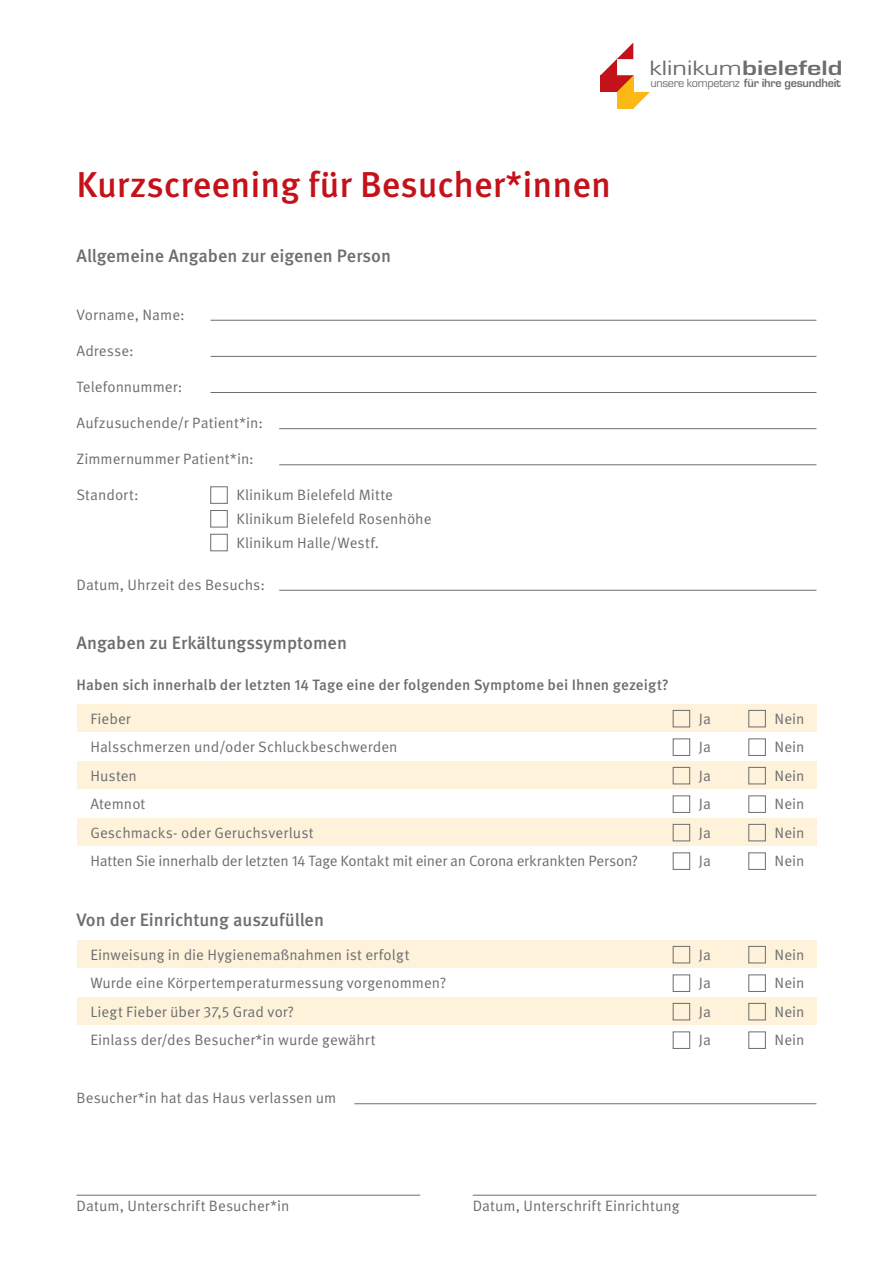
<style>
.page{position:relative;width:893px;height:1263px;background:#fff}
.page>*{position:absolute;margin:0;border:0;box-sizing:border-box;transform-origin:0 0}
.t1{font:500 36px "Meta Pro";color:#c4121a}
.t2{font:700 21.6px "Eurostile";color:#6c6d70;scale:1.31 1}
.t3{font:500 18px "Meta Pro";color:#6c6d70}
.t4{font:15px/23.7px "Meta Pro";color:#6c6d70}
.t5{font:500 15px "Meta Pro";letter-spacing:.005em;color:#6c6d70}
.t6{font:15px "Meta Pro";letter-spacing:-.02em;color:#6c6d70}
.t7{font:700 12.3px "Eurostile";letter-spacing:-.02em;color:#6c6d70}
.s1{font-weight:400}
</style>
<div class="page">
<svg style="left:600px;top:43px;width:50px;height:66px"></svg>
<hr style="left:210px;top:320px;width:606px;height:1px;background:#6c6d70">
<hr style="left:210px;top:356px;width:606px;height:1px;background:#6c6d70">
<hr style="left:210px;top:392px;width:606px;height:1px;background:#6c6d70">
<hr style="left:279px;top:428px;width:537px;height:1px;background:#6c6d70">
<hr style="left:279px;top:464px;width:537px;height:1px;background:#6c6d70">
<div style="left:210px;top:486px;width:17px;height:18px;border:1px solid #6c6d70"></div>
<div style="left:210px;top:510px;width:17px;height:17px;border:1px solid #6c6d70"></div>
<div style="left:210px;top:534px;width:17px;height:17px;border:1px solid #6c6d70"></div>
<hr style="left:279px;top:590px;width:537px;height:1px;background:#6c6d70">
<div style="left:77px;top:704px;width:739px;height:28px;background:#fef3da"></div>
<div style="left:673px;top:710px;width:17px;height:17px;border:1px solid #6c6d70"></div>
<div style="left:749px;top:710px;width:17px;height:17px;border:1px solid #6c6d70"></div>
<div style="left:673px;top:739px;width:17px;height:17px;border:1px solid #6c6d70"></div>
<div style="left:749px;top:739px;width:17px;height:17px;border:1px solid #6c6d70"></div>
<div style="left:77px;top:761px;width:739px;height:28px;background:#fef3da"></div>
<div style="left:673px;top:767px;width:17px;height:17px;border:1px solid #6c6d70"></div>
<div style="left:749px;top:767px;width:17px;height:17px;border:1px solid #6c6d70"></div>
<div style="left:673px;top:796px;width:17px;height:17px;border:1px solid #6c6d70"></div>
<div style="left:749px;top:796px;width:17px;height:17px;border:1px solid #6c6d70"></div>
<div style="left:77px;top:818px;width:739px;height:28px;background:#fef3da"></div>
<div style="left:673px;top:824px;width:17px;height:17px;border:1px solid #6c6d70"></div>
<div style="left:749px;top:824px;width:17px;height:17px;border:1px solid #6c6d70"></div>
<div style="left:673px;top:853px;width:17px;height:17px;border:1px solid #6c6d70"></div>
<div style="left:749px;top:853px;width:17px;height:17px;border:1px solid #6c6d70"></div>
<div style="left:77px;top:940px;width:739px;height:28px;background:#fef3da"></div>
<div style="left:673px;top:946px;width:17px;height:17px;border:1px solid #6c6d70"></div>
<div style="left:749px;top:946px;width:17px;height:17px;border:1px solid #6c6d70"></div>
<div style="left:673px;top:975px;width:17px;height:17px;border:1px solid #6c6d70"></div>
<div style="left:749px;top:975px;width:17px;height:17px;border:1px solid #6c6d70"></div>
<div style="left:77px;top:997px;width:739px;height:28px;background:#fef3da"></div>
<div style="left:673px;top:1003px;width:17px;height:17px;border:1px solid #6c6d70"></div>
<div style="left:749px;top:1003px;width:17px;height:17px;border:1px solid #6c6d70"></div>
<div style="left:673px;top:1032px;width:17px;height:17px;border:1px solid #6c6d70"></div>
<div style="left:749px;top:1032px;width:17px;height:17px;border:1px solid #6c6d70"></div>
<hr style="left:77px;top:1195px;width:343px;height:1px;background:#6c6d70">
<hr style="left:473px;top:1195px;width:343px;height:1px;background:#6c6d70">
<hr style="left:354px;top:1103px;width:462px;height:1px;background:#6c6d70">
<h2 class="t2" style="left:650px;top:56px;width:149px"><span class="s1">klinikum</span>bielefeld</h2>
<h1 class="t1" style="left:77px;top:162px;width:536px">Kurzscreening für Besucher*innen</h1>
<p class="t3" style="left:77px;top:245px;width:316px">Allgemeine Angaben zur eigenen Person</p>
<p class="t4" style="left:77px;top:303px;width:110px">Vorname, Name:</p>
<p class="t4" style="left:77px;top:339px;width:59px">Adresse:</p>
<p class="t4" style="left:77px;top:375px;width:107px">Telefonnummer:</p>
<p class="t4" style="left:77px;top:411px;width:188px">Aufzusuchende/r Patient*in:</p>
<p class="t4" style="left:77px;top:447px;width:179px">Zimmernummer Patient*in:</p>
<p class="t4" style="left:77px;top:483px;width:64px">Standort:</p>
<p class="t4" style="left:237px;top:484px;width:197px">Klinikum Bielefeld Mitte<br>Klinikum Bielefeld Rosenhöhe<br>Klinikum Halle/Westf.</p>
<p class="t4" style="left:77px;top:573px;width:190px">Datum, Uhrzeit des Besuchs:</p>
<p class="t7" style="left:650px;top:77px;width:192px"><span class="s1">unsere kompetenz</span> für ihre gesundheit</p>
<p class="t3" style="left:77px;top:632px;width:272px">Angaben zu Erkältungssymptomen</p>
<p class="t5" style="left:77px;top:675px;width:594px">Haben sich innerhalb der letzten 14 Tage eine der folgenden Symptome bei Ihnen gezeigt?</p>
<p class="t4" style="left:90px;top:707px;width:42px">Fieber</p>
<p class="t4" style="left:699px;top:707px;width:14px">Ja</p>
<p class="t4" style="left:775px;top:707px;width:31px">Nein</p>
<p class="t4" style="left:90px;top:735px;width:309px">Halsschmerzen und/oder Schluckbeschwerden</p>
<p class="t4" style="left:699px;top:735px;width:14px">Ja</p>
<p class="t4" style="left:775px;top:735px;width:31px">Nein</p>
<p class="t4" style="left:90px;top:764px;width:48px">Husten</p>
<p class="t4" style="left:699px;top:764px;width:14px">Ja</p>
<p class="t4" style="left:775px;top:764px;width:31px">Nein</p>
<p class="t4" style="left:90px;top:792px;width:57px">Atemnot</p>
<p class="t4" style="left:699px;top:792px;width:14px">Ja</p>
<p class="t4" style="left:775px;top:792px;width:31px">Nein</p>
<p class="t4" style="left:90px;top:821px;width:225px">Geschmacks- oder Geruchsverlust</p>
<p class="t4" style="left:699px;top:821px;width:14px">Ja</p>
<p class="t4" style="left:775px;top:821px;width:31px">Nein</p>
<p class="t6" style="left:90px;top:851px;width:549px">Hatten Sie innerhalb der letzten 14 Tage Kontakt mit einer an Corona erkrankten Person?</p>
<p class="t4" style="left:699px;top:849px;width:14px">Ja</p>
<p class="t4" style="left:775px;top:849px;width:31px">Nein</p>
<p class="t3" style="left:77px;top:908px;width:249px">Von der Einrichtung auszufüllen</p>
<p class="t4" style="left:90px;top:943px;width:321px">Einweisung in die Hygienemaßnahmen ist erfolgt</p>
<p class="t4" style="left:699px;top:943px;width:14px">Ja</p>
<p class="t4" style="left:775px;top:943px;width:31px">Nein</p>
<p class="t4" style="left:90px;top:971px;width:357px">Wurde eine Körpertemperaturmessung vorgenommen?</p>
<p class="t4" style="left:699px;top:971px;width:14px">Ja</p>
<p class="t4" style="left:775px;top:971px;width:31px">Nein</p>
<p class="t4" style="left:90px;top:1000px;width:205px">Liegt Fieber über 37,5 Grad vor?</p>
<p class="t4" style="left:699px;top:1000px;width:14px">Ja</p>
<p class="t4" style="left:775px;top:1000px;width:31px">Nein</p>
<p class="t4" style="left:90px;top:1028px;width:287px">Einlass der/des Besucher*in wurde gewährt</p>
<p class="t4" style="left:699px;top:1028px;width:14px">Ja</p>
<p class="t4" style="left:775px;top:1028px;width:31px">Nein</p>
<p class="t4" style="left:77px;top:1086px;width:261px">Besucher*in hat das Haus verlassen um</p>
<p class="t4" style="left:77px;top:1194px;width:214px">Datum, Unterschrift Besucher*in</p>
<p class="t4" style="left:473px;top:1194px;width:208px">Datum, Unterschrift Einrichtung</p>
</div>
